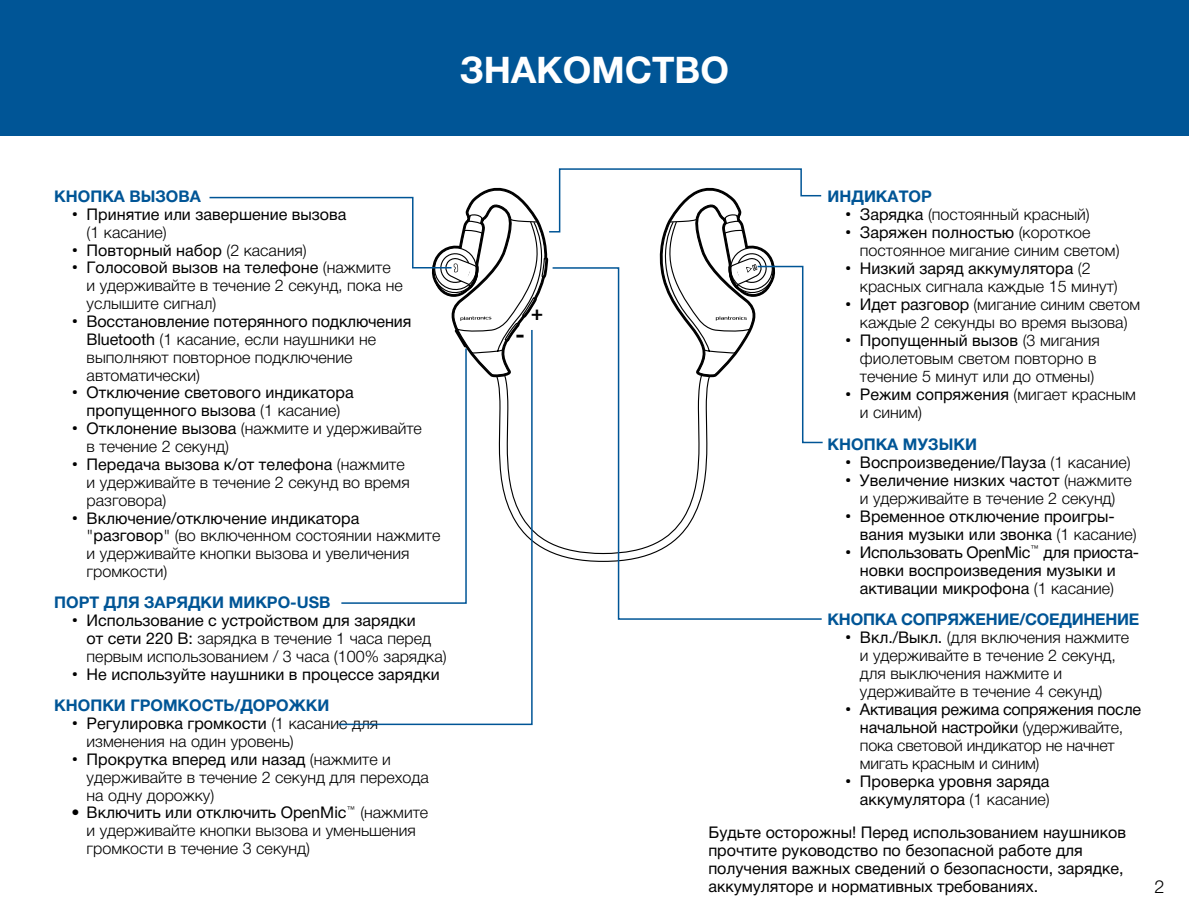
<style>
.page{position:relative;width:1189px;height:919px;background:#fff}
.page>*{position:absolute;margin:0;border:0;box-sizing:border-box;transform-origin:0 0}
.t1{font:700 36.75px "Helvetica Neue LTCYR";color:#fff}
.t2{font:700 31.5px "Gesta";color:#000}
.t3{font:700 22.5px "Gesta";color:#000}
.t4{font:300 18px "Helvetica Neue LTCYR";color:#000}
.t5{font:300 16.2px/17.9px "Helvetica Neue LTCYR";color:#000}
.t6{font:16.2px/18px "Helvetica Neue LTCYR";color:#000}
.t7{font:700 16.2px "Helvetica Neue LTCYR";color:#005596}
.s1{font-family:"Gesta";font-weight:500;font-size:18px}
.s2{font-weight:300}
.s3{font-weight:400}
.s4{font-weight:700;color:#005596}
</style>
<div class="page">
<div style="left:0;top:0;width:1188px;height:136px;background:#005596"></div>
<svg style="left:617px;top:604px;width:205px;height:16px"></svg>
<svg style="left:338px;top:604px;width:195px;height:121px"></svg>
<svg style="left:209px;top:168px;width:614px;height:436px"></svg>
<h1 class="t1" style="left:460px;top:50px;width:270px">ЗНАКОМСТВО</h1>
<p class="t7" style="left:54px;top:187px;width:148px">КНОПКА ВЫЗОВА</p>
<p class="t6" style="left:87px;top:205px;width:261px;text-indent:-15px"><span class="s1">•</span> Принятие или завершение вызова <span class="s2">(1 касание)</span></p>
<p class="t6" style="left:71px;top:241px;width:236px"><span class="s1">•</span> Повторный набор <span class="s2">(2 касания)</span></p>
<p class="t5" style="left:87px;top:259px;width:318px;text-indent:-15px"><span class="s1">•</span> <span class="s3">Голосовой вызов на телефоне</span> (нажмите и удерживайте в течение 2 секунд, пока не услышите сигнал)</p>
<p class="t5" style="left:87px;top:312px;width:326px;text-indent:-15px"><span class="s1">•</span> <span class="s3">Восстановление потерянного подключения Bluetooth</span> (1 касание, если наушники не выполняют повторное подключение автоматически)</p>
<p class="t6" style="left:71px;top:384px;width:284px;text-align:center"><span class="s1">•</span> Отключение светового индикатора пропущенного вызова <span class="s2">(1 касание)</span></p>
<p class="t5" style="left:87px;top:419px;width:337px;text-indent:-15px"><span class="s1">•</span> <span class="s3">Отклонение вызова</span> (нажмите и удерживайте в течение 2 секунд)</p>
<p class="t5" style="left:87px;top:455px;width:324px;text-indent:-15px"><span class="s1">•</span> <span class="s3">Передача вызова к/от телефона</span> (нажмите и удерживайте в течение 2 секунд во время разговора)</p>
<p class="t5" style="left:87px;top:509px;width:355px;text-indent:-15px"><span class="s1">•</span> <span class="s3">Включение/отключение индикатора "разговор"</span> (во включенном состоянии нажмите и удерживайте кнопки вызова и увеличения громкости)</p>
<p class="t7" style="left:54px;top:593px;width:278px">ПОРТ ДЛЯ ЗАРЯДКИ МИКРО-USB</p>
<p class="t5" style="left:87px;top:611px;width:361px;text-indent:-15px"><span class="s1">•</span> <span class="s3">Использование с устройством для зарядки<br>от сети 220 В:</span> зарядка в течение 1 часа перед первым использованием / 3 часа (100% зарядка)</p>
<p class="t6" style="left:54px;top:658px;width:387px;line-height:31.3px;text-indent:17px"><span class="s1">•</span> Не используйте наушники в процессе зарядки<br><span class="s4">КНОПКИ ГРОМКОСТЬ/ДОРОЖКИ</span></p>
<p class="t5" style="left:87px;top:714px;width:293px;text-indent:-15px"><span class="s1">•</span> <span class="s3">Регулировка громкости</span> (1 касание для изменения на один уровень)</p>
<p class="t5" style="left:87px;top:750px;width:344px;text-indent:-15px"><span class="s1">•</span> <span class="s3">Прокрутка вперед или назад</span> (нажмите и удерживайте в течение 2 секунд для перехода на одну дорожку)</p>
<p class="t5" style="left:87px;top:803px;width:343px;text-indent:-15px"><span class="s3">• Включить или отключить OpenMic</span><sup>™</sup> (нажмите и удерживайте кнопки вызова и уменьшения громкости в течение 3 секунд)</p>
<h2 class="t2" style="left:515px;top:318px;width:11px">-</h2>
<h3 class="t3" style="left:530px;top:301px;width:15px">+</h3>
<p class="t7" style="left:827px;top:187px;width:25px">Индикатор</p>
<p class="t5" style="left:844px;top:205px;width:246px"><span class="s1">•</span> <span class="s3">Зарядка</span> (постоянный красный)</p>
<p class="t5" style="left:860px;top:223px;width:261px;text-indent:-15px"><span class="s1">•</span> <span class="s3">Заряжен полностью</span> (короткое постоянное мигание синим светом)</p>
<p class="t5" style="left:860px;top:259px;width:259px;text-indent:-15px"><span class="s1">•</span> <span class="s3">Низкий заряд аккумулятора</span> (2 красных сигнала каждые 15 минут)</p>
<p class="t5" style="left:844px;top:295px;width:297px;text-align:center"><span class="s1">•</span> <span class="s3">Идет разговор</span> (мигание синим светом каждые 2 секунды во время вызова)</p>
<p class="t5" style="left:860px;top:331px;width:241px;text-indent:-15px"><span class="s1">•</span> <span class="s3">Пропущенный вызов</span> (3 мигания фиолетовым светом повторно в течение 5 минут или до отмены)</p>
<p class="t5" style="left:860px;top:385px;width:277px;text-indent:-15px"><span class="s1">•</span> <span class="s3">Режим сопряжения</span> (мигает красным и синим)</p>
<p class="t7" style="left:827px;top:435px;width:114px">КНОПКА музыки</p>
<p class="t6" style="left:844px;top:453px;width:287px"><span class="s1">•</span> Воспроизведение/Пауза <span class="s2">(1 касание)</span></p>
<p class="t5" style="left:844px;top:471px;width:288px;text-align:center"><span class="s1">•</span> <span class="s3">Увеличение низких частот</span> (нажмите и удерживайте в течение 2 секунд)</p>
<p class="t6" style="left:860px;top:507px;width:278px;text-indent:-15px"><span class="s1">•</span> Временное отключение проигры&shy;вания музыки или звонка <span class="s2">(1 касание)</span></p>
<p class="t6" style="left:860px;top:543px;width:280px;text-indent:-15px"><span class="s1">•</span> Использовать OpenMic<sup>™</sup> для приоста&shy;новки воспроизведения музыки и активации микрофона <span class="s2">(1 касание)</span></p>
<p class="t7" style="left:827px;top:610px;width:313px">КНОПКА СОПРЯЖЕНИЕ/СОЕДИНЕНИЕ</p>
<p class="t5" style="left:860px;top:628px;width:271px;text-indent:-15px"><span class="s1">•</span> <span class="s3">Вкл./Выкл.</span> (для включения нажмите и удерживайте в течение 2 секунд, для выключения нажмите и удерживайте в течение 4 секунд)</p>
<p class="t5" style="left:860px;top:700px;width:283px;text-indent:-15px"><span class="s1">•</span> <span class="s3">Активация режима сопряжения после начальной настройки</span> (удерживайте, пока световой индикатор не начнет мигать красным и синим)</p>
<p class="t6" style="left:844px;top:772px;width:206px;text-align:right"><span class="s1">•</span> Проверка уровня заряда аккумулятора <span class="s2">(1 касание)</span></p>
<p class="t6" style="left:708px;top:823px;width:419px">Будьте осторожны! Перед использованием наушников прочтите руководство по безопасной работе для получения важных сведений о безопасности, зарядке, аккумуляторе и нормативных требованиях.</p>
<p class="t4" style="left:1154px;top:877px;width:12px">2</p>
</div>
